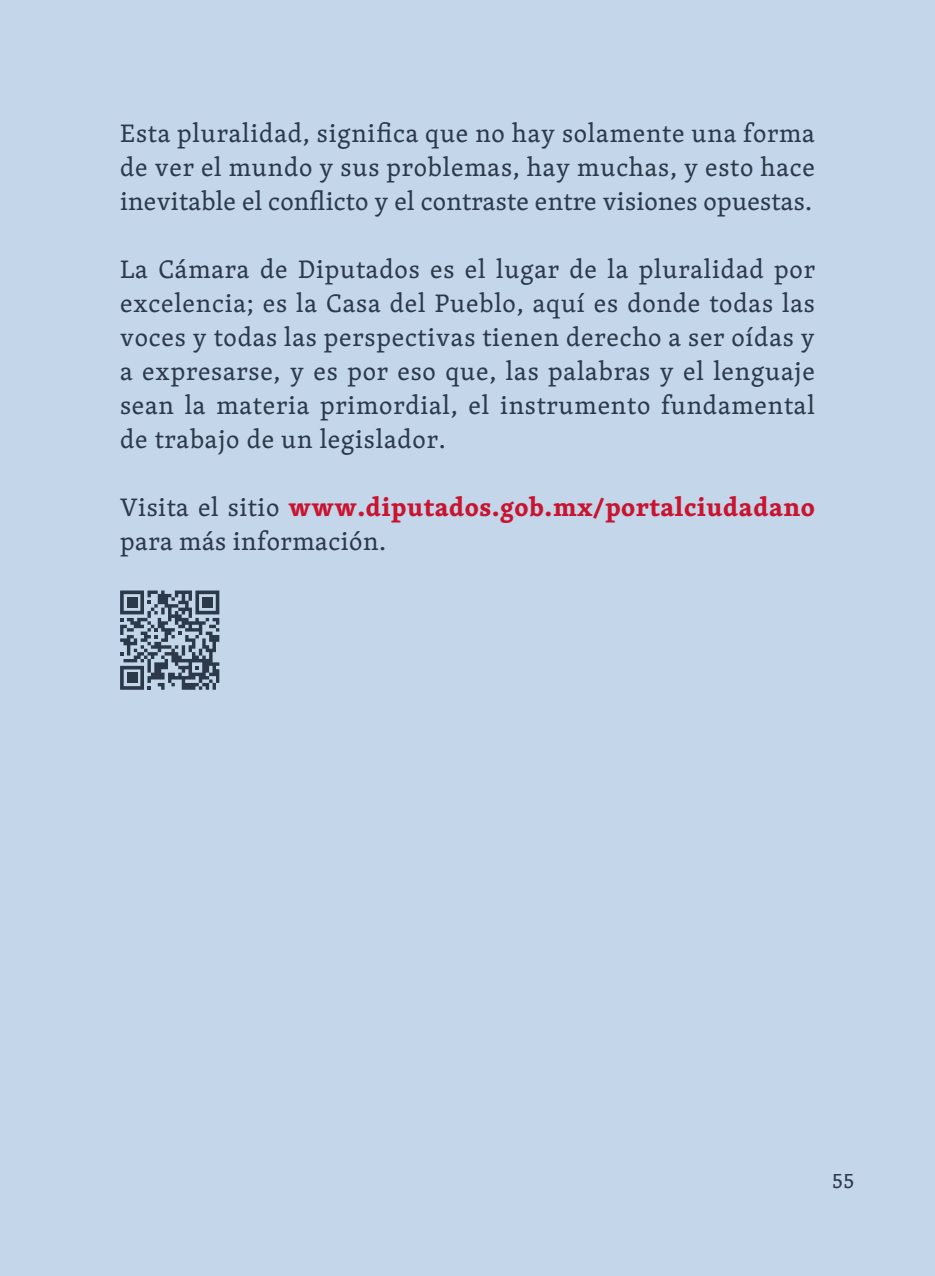
<style>
.page{position:relative;width:935px;height:1276px;background:#fff}
.page>*{position:absolute;margin:0;border:0;box-sizing:border-box;transform-origin:0 0}
.t1{font:26px/34px "Skolar PE";letter-spacing:.02em;color:#2c394b;text-align:justify}
.t2{font:700 26px/34px "Skolar PE";letter-spacing:.02em;color:#c91430}
.t3{font:22px "Skolar PE";color:#2c394b}
.s1{font-weight:400;color:#2c394b}
</style>
<div class="page">
<div style="left:0;top:0;width:934px;height:1276px;background:#c3d6ea"></div>
<svg style="left:120px;top:590px;width:99px;height:100px"></svg>
<p class="t1" style="left:120px;top:115px;width:696px">Esta pluralidad, significa que no hay solamente una forma de ver el mundo y sus problemas, hay muchas, y esto hace inevitable el conflicto y el contraste entre visiones opuestas.</p>
<p class="t1" style="left:120px;top:251px;width:696px">La Cámara de Diputados es el lugar de la pluralidad por excelencia; es la Casa del Pueblo, aquí es donde todas las voces y todas las perspectivas tienen derecho a ser oídas y a expresarse, y es por eso que, las palabras y el lenguaje sean la materia primordial, el instrumento fundamental de trabajo de un legislador.</p>
<p class="t2" style="left:120px;top:489px;width:696px"><span class="s1">Visita el sitio</span> www.diputados.gob.mx/portalciudadano <span class="s1">para más información.</span></p>
<p class="t3" style="left:831px;top:1164px;width:24px">55</p>
</div>
